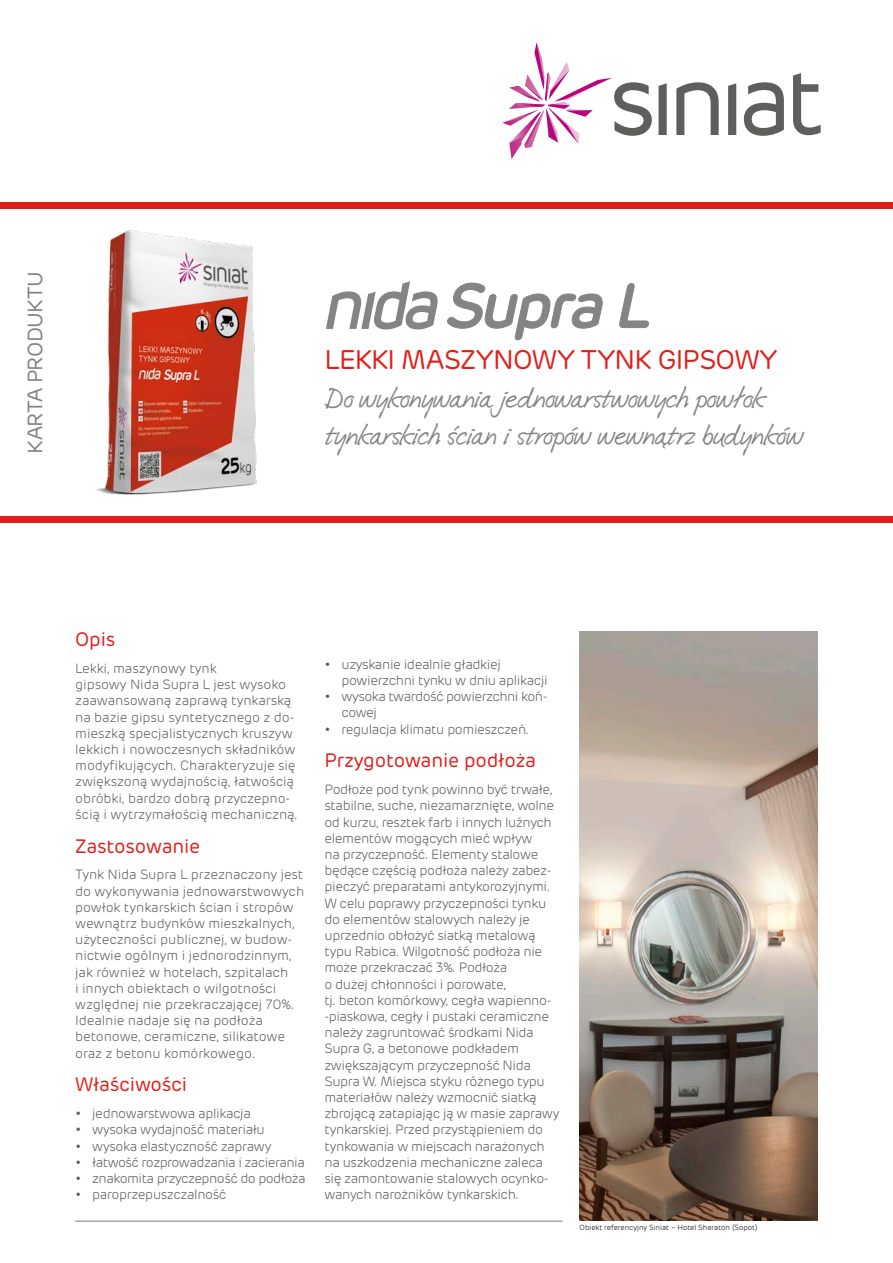
<style>
.page{position:relative;width:893px;height:1263px;background:#fff}
.page>*{position:absolute;margin:0;border:0;box-sizing:border-box;transform-origin:0 0}
.t1{font:italic 500 62.4px "Rubrik";color:#848484}
.t2{font:30px/37.5px "My Left Hand";letter-spacing:-.045em;color:#848484}
.t3{font:27px "Rubrik";letter-spacing:-.02em;color:#e11f1a}
.t4{font:21px "Rubrik";letter-spacing:-.03em;color:#848484}
.t5{font:19.5px "Rubrik";letter-spacing:-.01em;color:#e11f1a}
.t6{font:300 13.5px/16.2px "Rubrik";letter-spacing:-.03em;color:#5e5e5d}
.t7{font:300 13.5px/16.2px "Rubrik";letter-spacing:-.01em;color:#5e5e5d}
.t8{font:300 7.5px "Rubrik";letter-spacing:-.01em;color:#000}
</style>
<div class="page">
<div style="left:0;top:517px;width:893px;height:6px;background:#e11f1a"></div>
<div style="left:0;top:202px;width:893px;height:6px;background:#e11f1a"></div>
<img style="left:96px;top:230px;width:161px;height:265px">
<hr style="left:75px;top:1220px;width:488px;height:2px;background:#919191">
<img style="left:580px;top:631px;width:238px;height:589px">
<svg style="left:447px;top:282px;width:156px;height:59px"></svg>
<svg style="left:619px;top:283px;width:30px;height:45px"></svg>
<svg style="left:326px;top:281px;width:112px;height:48px"></svg>
<svg style="left:502px;top:42px;width:319px;height:117px"></svg>
<h3 class="t4" style="left:23px;top:454px;width:184px;rotate:-90deg">KARTA PRODUKTU</h3>
<h1 class="t1" style="left:443px;top:268px;width:223px">SupraL</h1>
<h3 class="t3" style="left:324px;top:344px;width:454px">LEKKI MASZYNOWY TYNK GIPSOWY</h3>
<h2 class="t2" style="left:324px;top:381px;width:481px">Do wykonywania jednowarstwowych powłok tynkarskich ścian i stropów wewnątrz budynków</h2>
<h3 class="t5" style="left:75px;top:628px;width:42px">Opis</h3>
<p class="t7" style="left:75px;top:660px;width:224px">Lekki, maszynowy tynk<br>gipsowy Nida Supra L jest wysoko zaawansowaną zaprawą tynkarską na bazie gipsu syntetycznego z do&shy;mieszką specjalistycznych kruszyw lekkich i nowoczesnych składników modyfikujących. Charakteryzuje się zwiększoną wydajnością, łatwością obróbki, bardzo dobrą przyczepno&shy;ścią i wytrzymałością mechaniczną.</p>
<h3 class="t5" style="left:75px;top:834px;width:127px">Zastosowanie</h3>
<p class="t7" style="left:75px;top:867px;width:231px">Tynk Nida Supra L przeznaczony jest do wykonywania jednowarstwowych powłok tynkarskich ścian i stropów wewnątrz budynków mieszkalnych, użyteczności publicznej, w budow&shy;nictwie ogólnym i jednorodzinnym, jak również w hotelach, szpitalach<br>i innych obiektach o wilgotności względnej nie przekraczającej 70%.<br>Idealnie nadaje się na podłoża betonowe, ceramiczne, silikatowe oraz z betonu komórkowego.</p>
<h3 class="t5" style="left:75px;top:1073px;width:114px">Właściwości</h3>
<p class="t6" style="left:75px;top:1106px;width:177px">• jednowarstwowa aplikacja</p>
<p class="t6" style="left:75px;top:1122px;width:191px">• wysoka wydajność materiału</p>
<p class="t6" style="left:75px;top:1138px;width:198px">• wysoka elastyczność zaprawy</p>
<p class="t6" style="left:75px;top:1154px;width:231px">• łatwość rozprowadzania i zacierania</p>
<p class="t6" style="left:75px;top:1170px;width:232px">• znakomita przyczepność do podłoża</p>
<p class="t6" style="left:75px;top:1187px;width:153px">• paroprzepuszczalność</p>
<p class="t6" style="left:341px;top:656px;width:208px;text-indent:-17px">• uzyskanie idealnie gładkiej powierzchni tynku w dniu aplikacji</p>
<p class="t6" style="left:341px;top:689px;width:207px;text-indent:-17px">• wysoka twardość powierzchni koń&shy;cowej</p>
<p class="t6" style="left:324px;top:721px;width:206px">• regulacja klimatu pomieszczeń.</p>
<h3 class="t5" style="left:324px;top:749px;width:213px">Przygotowanie podłoża</h3>
<p class="t6" style="left:324px;top:782px;width:237px">Podłoże pod tynk powinno być trwałe, stabilne, suche, niezamarznięte, wolne od kurzu, resztek farb i innych luźnych elementów mogących mieć wpływ<br>na przyczepność. Elementy stalowe będące częścią podłoża należy zabez&shy;pieczyć preparatami antykorozyjnymi.<br>W celu poprawy przyczepności tynku do elementów stalowych należy je uprzednio obłożyć siatką metalową typu Rabica. Wilgotność podłoża nie może przekraczać 3%. Podłoża<br>o dużej chłonności i porowate,<br>tj. beton komórkowy, cegła wapienno--piaskowa, cegły i pustaki ceramiczne należy zagruntować środkami Nida Supra G, a betonowe podkładem zwiększającym przyczepność Nida Supra W. Miejsca styku różnego typu materiałów należy wzmocnić siatką zbrojącą zatapiając ją w masie zaprawy tynkarskiej. Przed przystąpieniem do tynkowania w miejscach narażonych na uszkodzenia mechaniczne zaleca się zamontowanie stalowych ocynko&shy;wanych narożników tynkarskich.</p>
<p class="t8" style="left:580px;top:1223px;width:180px">Obiekt referencyjny Siniat – Hotel Sheraton (Sopot)</p>
</div>
